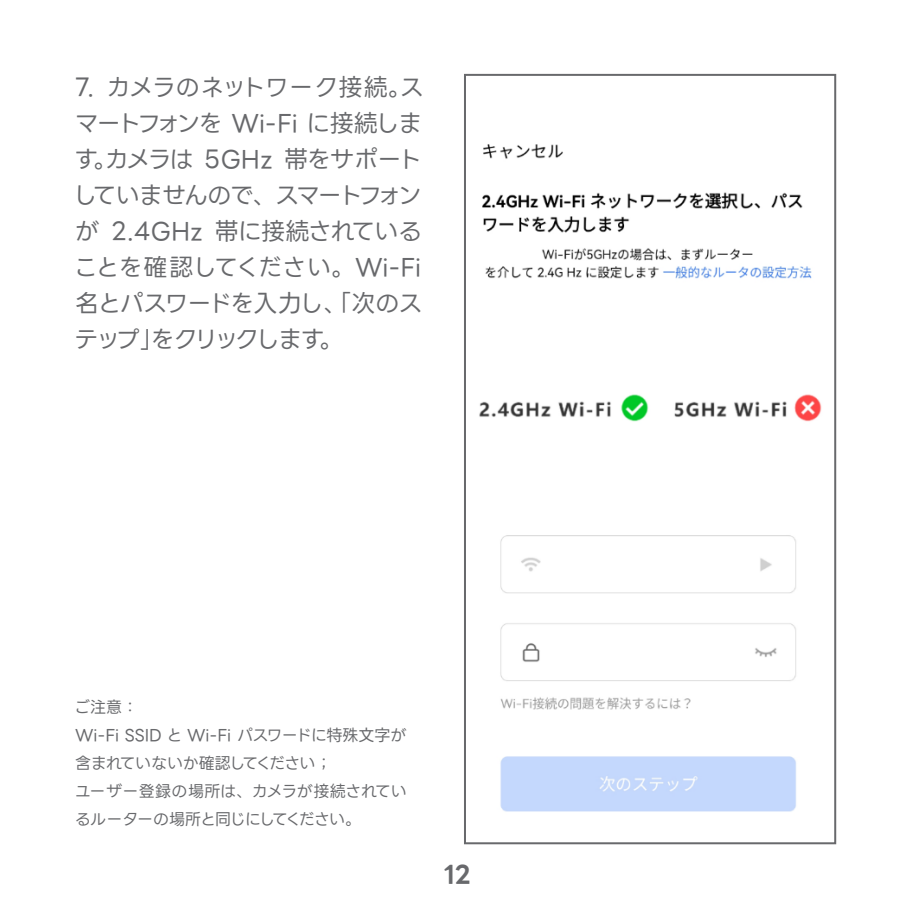
<style>
.page{position:relative;width:908px;height:908px;background:#fff}
.page>*{position:absolute;margin:0;border:0;box-sizing:border-box;transform-origin:0 0}
.t1{font:24px/36px "LINE Seed JP TTF";letter-spacing:-.055em;color:#68696c;text-align:justify}
.t2{font:700 24px "LINE Seed JP TTF";color:#68696c}
.t3{font:16px/28px "LINE Seed JP TTF";letter-spacing:-.025em;color:#68696c}
</style>
<div class="page">
<img style="left:479px;top:144px;width:343px;height:668px">
<div style="left:464px;top:74px;width:371px;height:769px;border:2px solid #68696c"></div>
<p class="t1" style="left:74px;top:70px;width:351px">7. カメラのネットワーク接続。スマートフォンを Wi-Fi に接続します。カメラは 5GHz 帯をサポートしていませんので、スマートフォンが 2.4GHz 帯に接続されていることを確認してください。Wi-Fi名とパスワードを入力し、「次のステップ」をクリックします。</p>
<p class="t3" style="left:74px;top:693px;width:334px">ご注意：<br>Wi-Fi SSID と Wi-Fi パスワードに特殊文字が含まれていないか確認してください；<br>ユーザー登録の場所は、カメラが接続されているルーターの場所と同じにしてください。</p>
<p class="t2" style="left:443px;top:860px;width:29px">12</p>
</div>
